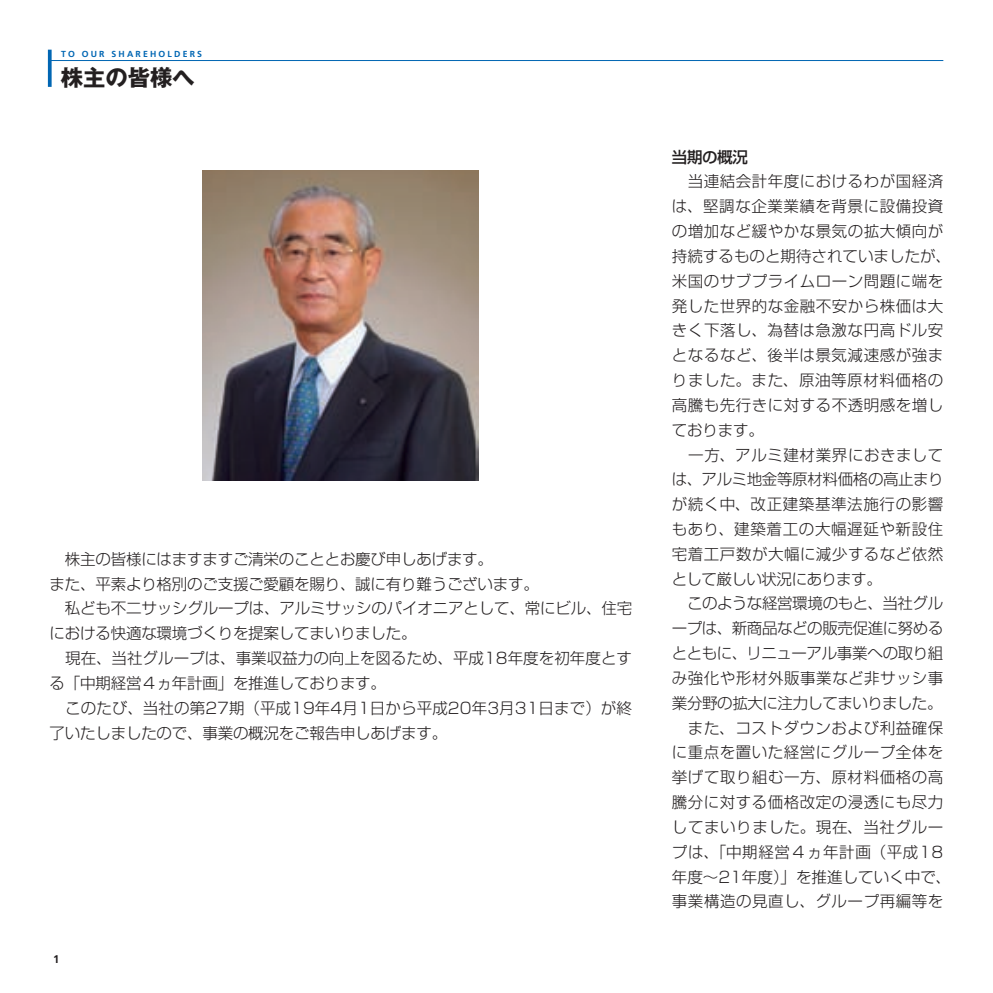
<style>
.page{position:relative;width:993px;height:993px;background:#fff}
.page>*{position:absolute;margin:0;border:0;box-sizing:border-box;transform-origin:0 0}
.t1{font:700 22.4px "Gothic MB101 Pro";color:#231f20}
.t2{font:300 15.58px/24.8px "Shin Go Pro";letter-spacing:.03em;color:#231f20}
.t3{font:300 15.58px/24.8px "Shin Go Pro";letter-spacing:-.015em;color:#231f20}
.t4{font:500 15.58px "Shin Go Pro";letter-spacing:-.025em;color:#231f20}
.t5{font:700 11.2px "Frutiger LT Std";color:#231f20}
.t6{font:700 8.75px "Frutiger LT Std";letter-spacing:.25em;color:#0166b3}
</style>
<div class="page">
<hr style="left:50px;top:60px;width:893px;height:1px;background:#0166b3">
<svg style="left:48px;top:50px;width:4px;height:37px"></svg>
<img style="left:202px;top:170px;width:276px;height:310px">
<p class="t6" style="left:61px;top:49px;width:142px">TO OUR SHAREHOLDERS</p>
<h1 class="t1" style="left:61px;top:59px;width:135px">株主の皆様へ</h1>
<p class="t3" style="left:50px;top:544px;width:584px">　株主の皆様にはますますご清栄のこととお慶び申しあげます。<br>また、平素より格別のご支援ご愛顧を賜り、誠に有り難うございます。<br>　私ども不二サッシグループは、アルミサッシのパイオニアとして、常にビル、住宅における快適な環境づくりを提案してまいりました。<br>　現在、当社グループは、事業収益力の向上を図るため、平成18年度を初年度とする「中期経営４ヵ年計画」を推進しております。<br>　このたび、当社の第27期（平成19年4月1日から平成20年3月31日まで）が終了いたしましたので、事業の概況をご報告申しあげます。</p>
<p class="t5" style="left:53px;top:951px;width:8px">1</p>
<p class="t4" style="left:671px;top:144px;width:78px">当期の概況</p>
<p class="t2" style="left:671px;top:167px;width:281px">　当連結会計年度におけるわが国経済は、堅調な企業業績を背景に設備投資の増加など緩やかな景気の拡大傾向が持続するものと期待されていましたが、米国のサブプライムローン問題に端を発した世界的な金融不安から株価は大きく下落し、為替は急激な円高ドル安となるなど、後半は景気減速感が強まりました。また、原油等原材料価格の高騰も先行きに対する不透明感を増しております。<br>　一方、アルミ建材業界におきましては、アルミ地金等原材料価格の高止まりが続く中、改正建築基準法施行の影響もあり、建築着工の大幅遅延や新設住宅着工戸数が大幅に減少するなど依然として厳しい状況にあります。<br>　このような経営環境のもと、当社グループは、新商品などの販売促進に努めるとともに、リニューアル事業への取り組み強化や形材外販事業など非サッシ事業分野の拡大に注力してまいりました。　また、コストダウンおよび利益確保に重点を置いた経営にグループ全体を挙げて取り組む一方、原材料価格の高騰分に対する価格改定の浸透にも尽力してまいりました。現在、当社グループは、｢中期経営４ヵ年計画（平成18年度～21年度）」を推進していく中で、事業構造の見直し、グループ再編等を</p>
</div>
